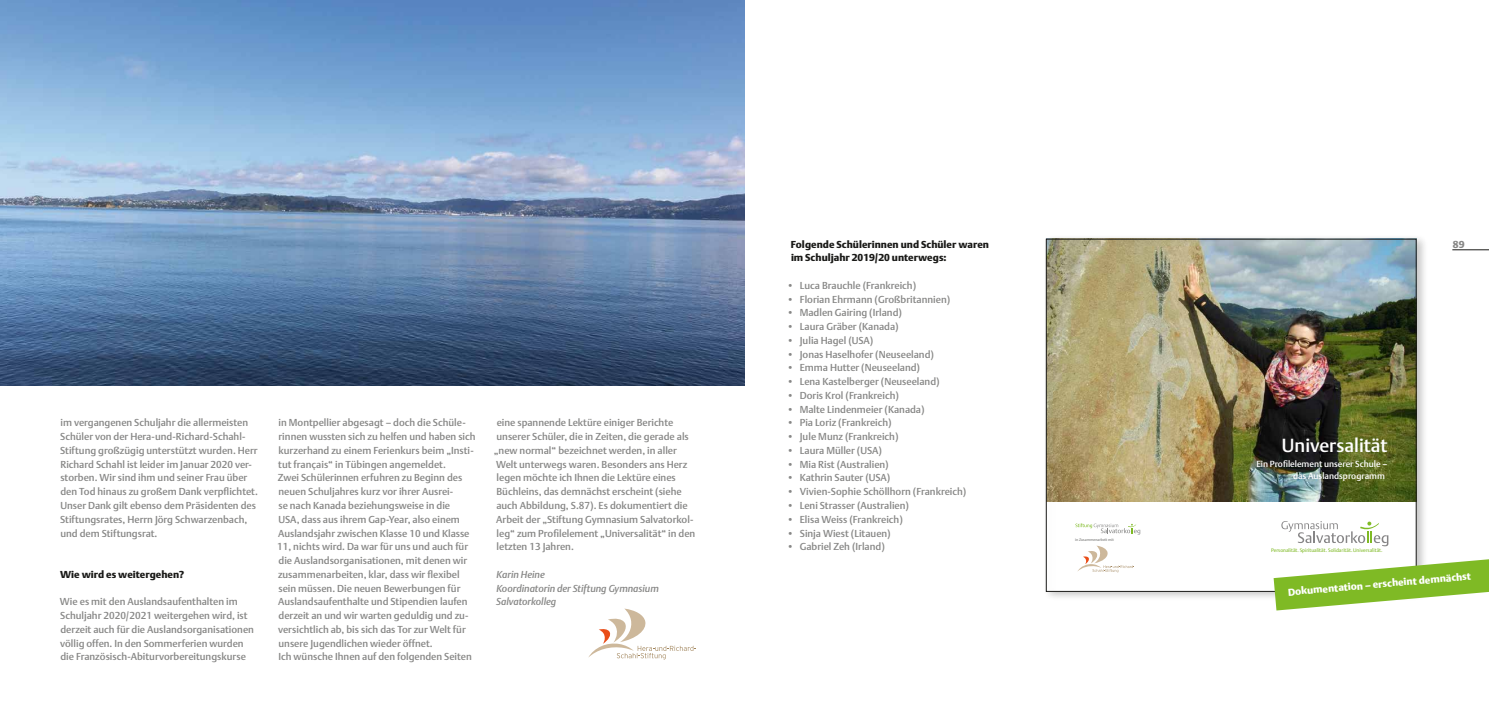
<style>
.page{position:relative;width:1489px;height:709px;background:#fff}
.page>*{position:absolute;margin:0;border:0;box-sizing:border-box;transform-origin:0 0}
.t1{font:18.75px "DTL Argo T Medium";color:#fff}
.t2{font:10px/13.8px "DTL Argo T Medium";color:#878786}
.t3{font:10px/13.8px "DTL Argo T Black";color:#1a1a18}
.t4{font:italic 10px/13.8px "DTL Argo T Medium";letter-spacing:-.005em;color:#878786}
.t5{font:10px "DTL Argo T Black";color:#fff}
.t6{font:10px "DTL Argo T Black";color:#878786}
.t7{font:8.75px/11.9px "DTL Argo T Medium";color:#fff;text-align:right}
.t8{font:5.12px "DTL Argo T";color:#7fba25}
.t9{font:3.75px "DTL Argo T Medium";letter-spacing:-.005em;color:#878786}
</style>
<div class="page">
<hr style="left:1452px;top:249px;width:36px;height:1px;background:#1a1a18">
<img style="left:0;top:0;width:744px;height:385px">
<svg style="left:588px;top:608px;width:108px;height:51px"></svg>
<div style="left:1043px;top:233px;width:385px;height:368px;background:#1a1a18;opacity:.25"></div>
<svg style="left:1273px;top:559px;width:215px;height:51px"></svg>
<p class="t2" style="left:60px;top:416px;width:199px">im vergangenen Schuljahr die allermeisten Schüler von der Hera-und-Richard-Schahl-Stiftung großzügig unterstützt wurden. Herr Richard Schahl ist leider im Januar 2020 ver&shy;storben. Wir sind ihm und seiner Frau über den Tod hinaus zu großem Dank verpflichtet.<br>Unser Dank gilt ebenso dem Präsidenten des Stiftungsrates, Herrn Jörg Schwarzenbach, und dem Stiftungsrat.</p>
<p class="t3" style="left:60px;top:567px;width:126px">Wie wird es weitergehen?</p>
<p class="t2" style="left:60px;top:595px;width:195px">Wie es mit den Auslandsaufenthalten im Schuljahr 2020/2021 weitergehen wird, ist derzeit auch für die Auslandsorganisationen völlig offen. In den Sommerferien wurden die Französisch-Abiturvorbereitungskurse</p>
<p class="t2" style="left:277px;top:416px;width:200px">in Montpellier abgesagt – doch die Schüle&shy;rinnen wussten sich zu helfen und haben sich kurzerhand zu einem Ferienkurs beim „Insti&shy;tut français“ in Tübingen angemeldet.<br>Zwei Schülerinnen erfuhren zu Beginn des neuen Schuljahres kurz vor ihrer Ausrei-<br>se nach Kanada beziehungsweise in die<br>USA, dass aus ihrem Gap-Year, also einem Auslandsjahr zwischen Klasse 10 und Klasse 11, nichts wird. Da war für uns und auch für die Auslandsorganisationen, mit denen wir zusammenarbeiten, klar, dass wir flexibel sein müssen. Die neuen Bewerbungen für Auslandsaufenthalte und Stipendien laufen derzeit an und wir warten geduldig und zu&shy;versichtlich ab, bis sich das Tor zur Welt für unsere Jugendlichen wieder öffnet.<br>Ich wünsche Ihnen auf den folgenden Seiten</p>
<p class="t2" style="left:494px;top:416px;width:203px">eine spannende Lektüre einiger Berichte unserer Schüler, die in Zeiten, die gerade als „new normal“ bezeichnet werden, in aller Welt unterwegs waren. Besonders ans Herz legen möchte ich Ihnen die Lektüre eines Büchleins, das demnächst erscheint (siehe auch Abbildung, S.87). Es dokumentiert die Arbeit der „Stiftung Gymnasium Salvatorkol&shy;leg“ zum Profilelement „Universalität“ in den letzten 13 Jahren.</p>
<p class="t4" style="left:496px;top:567px;width:164px">Karin Heine<br>Koordinatorin der Stiftung Gymnasium<br>Salvatorkolleg</p>
<p class="t3" style="left:791px;top:237px;width:199px">Folgende Schülerinnen und Schüler waren im Schuljahr 2019/20 unterwegs:</p>
<p class="t2" style="left:786px;top:278px;width:131px">• Luca Brauchle (Frankreich)</p>
<p class="t2" style="left:786px;top:292px;width:165px">• Florian Ehrmann (Großbritannien)</p>
<p class="t2" style="left:786px;top:306px;width:117px">• Madlen Gairing (Irland)</p>
<p class="t2" style="left:786px;top:320px;width:113px">• Laura Gräber (Kanada)</p>
<p class="t2" style="left:786px;top:333px;width:88px">• Julia Hagel (USA)</p>
<p class="t2" style="left:786px;top:347px;width:149px">• Jonas Haselhofer (Neuseeland)</p>
<p class="t2" style="left:786px;top:361px;width:135px">• Emma Hutter (Neuseeland)</p>
<p class="t2" style="left:786px;top:375px;width:154px">• Lena Kastelberger (Neuseeland)</p>
<p class="t2" style="left:786px;top:388px;width:114px">• Doris Krol (Frankreich)</p>
<p class="t2" style="left:786px;top:402px;width:139px">• Malte Lindenmeier (Kanada)</p>
<p class="t2" style="left:786px;top:416px;width:106px">• Pia Loriz (Frankreich)</p>
<p class="t2" style="left:786px;top:430px;width:113px">• Jule Munz (Frankreich)</p>
<p class="t2" style="left:786px;top:443px;width:97px">• Laura Müller (USA)</p>
<p class="t2" style="left:786px;top:457px;width:103px">• Mia Rist (Australien)</p>
<p class="t2" style="left:786px;top:471px;width:105px">• Kathrin Sauter (USA)</p>
<p class="t2" style="left:786px;top:485px;width:181px">• Vivien-Sophie Schöllhorn (Frankreich)</p>
<p class="t2" style="left:786px;top:498px;width:124px">• Leni Strasser (Australien)</p>
<p class="t2" style="left:786px;top:512px;width:118px">• Elisa Weiss (Frankreich)</p>
<p class="t2" style="left:786px;top:526px;width:105px">• Sinja Wiest (Litauen)</p>
<p class="t2" style="left:786px;top:540px;width:99px">• Gabriel Zeh (Irland)</p>
<p class="t9" style="left:1075px;top:537px;width:40px">in Zusammenarbeit mit</p>
<p class="t6" style="left:1452px;top:238px;width:13px">89</p>
<h1 class="t1" style="left:1281px;top:434px;width:107px">Universalität</h1>
<p class="t7" style="left:1256px;top:457px;width:133px">Ein Profilelement unserer Schule – das Auslandsprogramm</p>
<p class="t8" style="left:1270px;top:547px;width:113px">Personalität. Spiritualität. Solidarität. Universalität.</p>
<p class="t5" style="left:1287px;top:586px;width:185px;rotate:-5deg">Dokumentation – erscheint demnächst</p>
</div>
